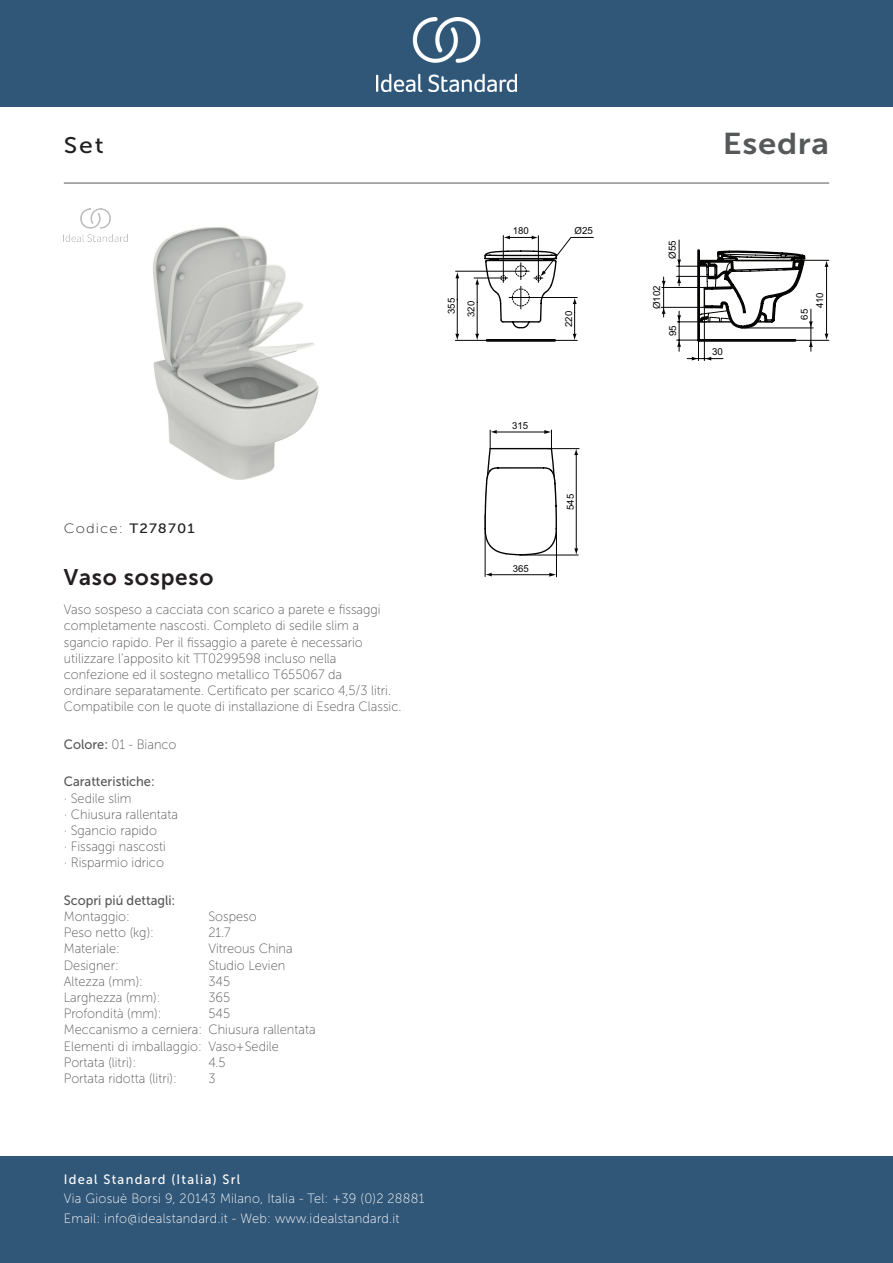
<style>
.page{position:relative;width:893px;height:1263px;background:#fff}
.page>*{position:absolute;margin:0;border:0;box-sizing:border-box;transform-origin:0 0}
._001_Produkttyp{font:30px "Museo Sans 700";letter-spacing:.02em;color:#57585a;scale:1.1 1}
.Article_Name{font:22.5px "Museo Sans 700";letter-spacing:.035em;color:#231f20}
.t1{font:22.5px "Museo Sans 500";color:#231f20;scale:1.1 1}
.Marketing_Descriptio{font:13.5px/16.2px "Museo Sans 100";color:#57585a;scale:.95 1}
.t2{font:13.5px/19.5px "Museo Sans 100";letter-spacing:.02em;color:#fff;scale:.95 1}
.Features{font:13.5px/16.2px "Museo Sans 100";color:#57585a;scale:.95 1}
.Hinge_Mechanism{font:13.5px "Museo Sans 100";color:#57585a;scale:.95 1}
.Packaging_Elements{font:13.5px "Museo Sans 100";color:#57585a;scale:.95 1}
.t3{font:13.5px "Museo Sans 500";letter-spacing:.1em;color:#fff;scale:.95 1}
.Material{font:13.5px "Museo Sans 100";color:#57585a;scale:.95 1}
.Secondary_Capacity{font:13.5px "Museo Sans 100";color:#57585a;scale:.95 1}
.Designer{font:13.5px "Museo Sans 100";color:#57585a;scale:.95 1}
.t4{font:13.5px "Museo Sans 500";color:#57585a;scale:.95 1}
.Net_Weight__kg{font:13.5px "Museo Sans 100";color:#57585a;scale:.95 1}
.Depth__mm{font:13.5px "Museo Sans 100";color:#57585a;scale:.95 1}
.Capacity{font:13.5px "Museo Sans 100";color:#57585a;scale:.95 1}
.Mounting{font:13.5px "Museo Sans 100";color:#57585a;scale:.95 1}
.Width__mm{font:13.5px "Museo Sans 100";color:#57585a;scale:.95 1}
.Colour{font:13.5px "Museo Sans 100";color:#57585a;scale:.95 1}
.Height__mm{font:13.5px "Museo Sans 100";color:#57585a;scale:.95 1}
.t5{font:13.5px "Museo Sans 100";letter-spacing:.075em;color:#231f20;scale:1.1 1}
.t6{font:9.75px "Arial";color:#040503}
.t7{font:9.6px/20px "Arial";color:#040503;text-align:center}
.s1{font-family:"Museo Sans 500"}
</style>
<div class="page">
<div style="left:0;top:1157px;width:893px;height:106px;background:#305678"></div>
<div style="left:0;top:0;width:893px;height:107px;background:#305678"></div>
<img style="left:376px;top:18px;width:141px;height:73px">
<hr style="left:64px;top:183px;width:765px;height:1px;background:#57585a">
<img style="left:153px;top:227px;width:166px;height:253px">
<hr style="left:485px;top:515px;width:1px;height:61px;background:#040503">
<hr style="left:556px;top:518px;width:1px;height:59px;background:#040503">
<hr style="left:490px;top:574px;width:61px;height:1px;background:#040503">
<svg style="left:549px;top:573px;width:7px;height:4px"></svg>
<svg style="left:485px;top:573px;width:7px;height:3px"></svg>
<hr style="left:548px;top:448px;width:31px;height:1px;background:#040503">
<hr style="left:519px;top:555px;width:59px;height:1px;background:#040503">
<hr style="left:576px;top:453px;width:1px;height:97px;background:#040503">
<svg style="left:574px;top:448px;width:4px;height:7px"></svg>
<svg style="left:574px;top:548px;width:4px;height:7px"></svg>
<hr style="left:455px;top:340px;width:122px;height:1px;background:#040503">
<hr style="left:457px;top:299px;width:1px;height:38px;background:#040503">
<svg style="left:455px;top:272px;width:4px;height:28px"></svg>
<svg style="left:455px;top:334px;width:4px;height:6px"></svg>
<hr style="left:456px;top:271px;width:73px;height:1px;background:#040503">
<hr style="left:474px;top:278px;width:34px;height:1px;background:#040503">
<svg style="left:484px;top:430px;width:74px;height:126px"></svg>
<svg style="left:475px;top:235px;width:354px;height:126px"></svg>
<img style="left:65px;top:208px;width:63px;height:34px">
<p class="t1" style="left:64px;top:133px;width:38px">Set</p>
<p class="_001_Produkttyp" style="left:723px;top:127px;width:98px">Esedra</p>
<p class="t7" style="left:441px;top:317px;width:21px;rotate:-90deg">355<br>320</p>
<p class="t7" style="left:513px;top:221px;width:18px">180</p>
<p class="t6" style="left:574px;top:224px;width:20px">Ø25</p>
<p class="t7" style="left:559px;top:327px;width:18px;rotate:-90deg">220</p>
<p class="t5" style="left:64px;top:521px;width:121px">Codice: <span class="s1">T278701</span></p>
<p class="Article_Name" style="left:64px;top:565px;width:151px">Vaso sospeso</p>
<p class="Marketing_Descriptio" style="left:64px;top:602px;width:357px">Vaso sospeso a cacciata con scarico a parete e fissaggi completamente nascosti. Completo di sedile slim a sgancio rapido. Per il fissaggio a parete è necessario utilizzare l’apposito kit TT0299598 incluso nella confezione ed il sostegno metallico T655067 da<br>ordinare separatamente. Certificato per scarico 4,5/3 litri.<br>Compatibile con le quote di installazione di Esedra Classic.</p>
<p class="Colour" style="left:64px;top:737px;width:120px"><span class="s1">Colore:</span> 01 - Bianco</p>
<p class="Features" style="left:64px;top:774px;width:122px"><span class="s1">Caratteristiche:<br></span>· Sedile slim<br>· Chiusura rallentata · Sgancio rapido<br>· Fissaggi nascosti<br>· Risparmio idrico</p>
<p class="t4" style="left:64px;top:893px;width:119px">Scopri piú dettagli:</p>
<p class="Mounting" style="left:64px;top:909px;width:71px">Montaggio:</p>
<p class="Mounting" style="left:208px;top:909px;width:52px">Sospeso</p>
<p class="Net_Weight__kg" style="left:64px;top:925px;width:96px">Peso netto (kg):</p>
<p class="Net_Weight__kg" style="left:208px;top:925px;width:25px">21.7</p>
<p class="Material" style="left:64px;top:941px;width:61px">Materiale:</p>
<p class="Material" style="left:208px;top:941px;width:90px">Vitreous China</p>
<p class="Designer" style="left:64px;top:958px;width:59px">Designer:</p>
<p class="Designer" style="left:208px;top:958px;width:83px">Studio Levien</p>
<p class="Height__mm" style="left:64px;top:974px;width:85px">Altezza (mm):</p>
<p class="Height__mm" style="left:208px;top:974px;width:24px">345</p>
<p class="Width__mm" style="left:64px;top:990px;width:103px">Larghezza (mm):</p>
<p class="Width__mm" style="left:208px;top:990px;width:24px">365</p>
<p class="Depth__mm" style="left:64px;top:1006px;width:104px">Profondità (mm):</p>
<p class="Depth__mm" style="left:208px;top:1006px;width:24px">545</p>
<p class="Hinge_Mechanism" style="left:64px;top:1022px;width:267px">Meccanismo a cerniera: Chiusura rallentata</p>
<p class="Packaging_Elements" style="left:64px;top:1039px;width:228px">Elementi di imballaggio: Vaso+Sedile</p>
<p class="Capacity" style="left:64px;top:1055px;width:78px">Portata (litri):</p>
<p class="Capacity" style="left:208px;top:1055px;width:20px">4.5</p>
<p class="Secondary_Capacity" style="left:64px;top:1071px;width:120px">Portata ridotta (litri):</p>
<p class="Secondary_Capacity" style="left:208px;top:1071px;width:9px">3</p>
<p class="t3" style="left:64px;top:1172px;width:187px">Ideal Standard (Italia) Srl</p>
<p class="t2" style="left:64px;top:1189px;width:381px">Via Giosuè Borsi 9, 20143 Milano, Italia - Tel: +39 (0)2 28881<br>Email: info@idealstandard.it - Web: www.idealstandard.it</p>
<p class="t7" style="left:512px;top:416px;width:18px">315</p>
<p class="t7" style="left:513px;top:558px;width:18px">365</p>
<p class="t7" style="left:560px;top:510px;width:18px;rotate:-90deg">545</p>
<p class="t6" style="left:666px;top:259px;width:20px;rotate:-90deg">Ø55</p>
<p class="t6" style="left:650px;top:309px;width:25px;rotate:-90deg">Ø102</p>
<p class="t6" style="left:666px;top:336px;width:12px;rotate:-90deg">95</p>
<p class="t6" style="left:712px;top:346px;width:12px">30</p>
<p class="t7" style="left:794px;top:320px;width:12px;rotate:-90deg">65</p>
<p class="t7" style="left:810px;top:308px;width:18px;rotate:-90deg">410</p>
</div>
